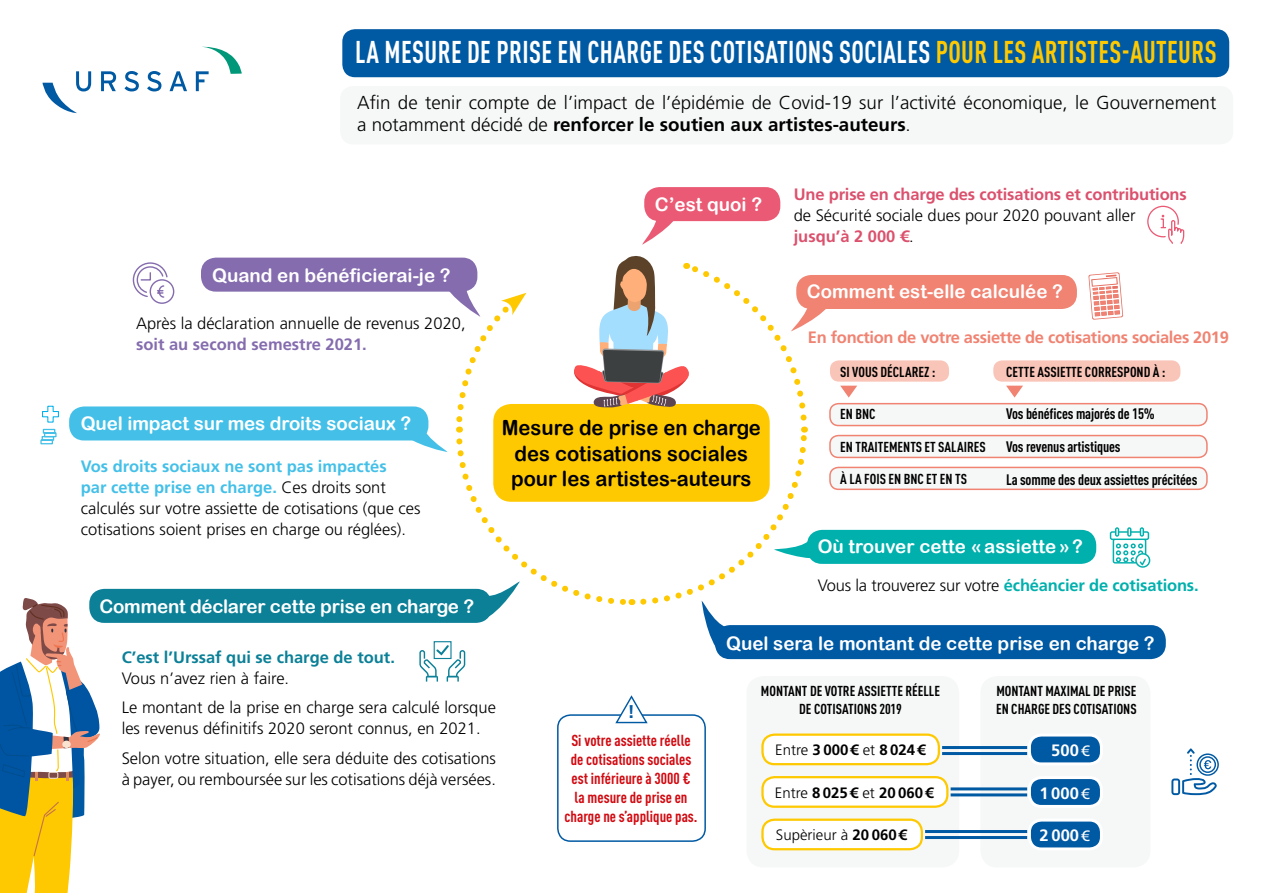
<style>
.page{position:relative;width:1263px;height:893px;background:#fff}
.page>*{position:absolute;margin:0;border:0;box-sizing:border-box;transform-origin:0 0}
.t1{font:700 condensed 31.05px "DINOT";letter-spacing:.015em;color:#fff;scale:.87 1}
.t2{font:21px/25.5px "Arial Rounded MT Bold";color:#000;text-align:center;scale:.96 1}
.t3{font:18.75px "Arial Rounded MT Bold";color:#fff}
.t4{font:300 18.75px/22.5px "Frutiger LT Std";color:#000}
.t5{font:700 18.15px "DINOT";color:#0059a3}
.t6{font:300 16.5px/21px "Frutiger LT Std";color:#000}
.t7{font:700 16.5px "Frutiger LT Std";letter-spacing:-.02em;color:#f08372}
.t8{font:700 16.5px "Frutiger LT Std";letter-spacing:-.01em;color:#00b0ad}
.t9{font:700 16.5px "Frutiger LT Std";letter-spacing:-.01em;color:#db516d}
.t10{font:700 16.5px "Frutiger LT Std";color:#0b8097}
.t11{font:700 16.5px "Frutiger LT Std";color:#846cae}
.t12{font:700 16.5px "Frutiger LT Std";color:#fff}
.t13{font:700 condensed 15.75px/18.9px "DINOT";color:#d20a11;text-align:center}
.t14{font:700 condensed 15px/32.4px "DINOT";letter-spacing:-.01em;color:#000}
.t15{font:700 15px "Frutiger LT Std";color:#000}
.t16{font:300 15px "Frutiger LT Std";color:#000}
.t17{font:700 condensed 14.25px/18px "DINOT";color:#000;text-align:center}
.s1{color:#fec900}
.s2{font-weight:700}
.s3{font-weight:700;color:#44c0e8}
.s4{font-weight:700;color:#db516d}
.s5{font-weight:300;color:#000}
.s6{font-weight:300}
.s7{font-weight:400;font-size:15px}
</style>
<div class="page">
<svg style="left:101px;top:71px;width:15px;height:20px"></svg>
<svg style="left:124px;top:71px;width:15px;height:20px"></svg>
<svg style="left:147px;top:71px;width:14px;height:20px"></svg>
<svg style="left:170px;top:71px;width:17px;height:20px"></svg>
<svg style="left:43px;top:71px;width:48px;height:42px"></svg>
<svg style="left:196px;top:47px;width:46px;height:44px"></svg>
<div style="left:342px;top:29px;width:887px;height:48px;background:#0059a3;border-radius:13px"></div>
<div style="left:340px;top:86px;width:893px;height:58px;background:#f6f7f7;border-radius:13px"></div>
<svg style="left:1171px;top:748px;width:48px;height:47px"></svg>
<svg style="left:132px;top:262px;width:43px;height:42px"></svg>
<svg style="left:42px;top:405px;width:17px;height:18px"></svg>
<div style="left:43px;top:429px;width:12px;height:5px;border:1px solid #44c0e8"></div>
<div style="left:44px;top:432px;width:13px;height:5px;border:1px solid #44c0e8"></div>
<div style="left:42px;top:436px;width:12px;height:5px;border:1px solid #44c0e8"></div>
<div style="left:40px;top:439px;width:13px;height:5px;border:1px solid #44c0e8"></div>
<div style="left:557px;top:714px;width:149px;height:128px;border:2px solid #0059a3;border-radius:13px"></div>
<svg style="left:614px;top:695px;width:35px;height:29px"></svg>
<svg style="left:1110px;top:527px;width:40px;height:41px"></svg>
<div style="left:807px;top:530px;width:289px;height:34px;background:#00b0ad;border-radius:15px"></div>
<svg style="left:1147px;top:205px;width:38px;height:39px"></svg>
<svg style="left:642px;top:193px;width:45px;height:52px"></svg>
<div style="left:644px;top:187px;width:136px;height:34px;background:#eb5a74;border-radius:15px"></div>
<div style="left:201px;top:258px;width:276px;height:34px;background:#846cae;border-radius:15px"></div>
<div style="left:69px;top:406px;width:359px;height:34px;background:#44c0e8;border-radius:15px"></div>
<div style="left:89px;top:589px;width:402px;height:34px;background:#0b8097;border-radius:15px"></div>
<svg style="left:0;top:598px;width:100px;height:295px"></svg>
<div style="left:715px;top:625px;width:451px;height:34px;background:#0059a3;border-radius:15px"></div>
<div style="left:746px;top:676px;width:213px;height:191px;background:#f6f7f7;border-radius:17px"></div>
<div style="left:980px;top:676px;width:170px;height:191px;background:#f6f7f7;border-radius:17px"></div>
<div style="left:762px;top:735px;width:177px;height:29px;background:#fff;border-radius:12px"></div>
<div style="left:761px;top:733px;width:179px;height:32px;border:2px solid #fec900;border-radius:12px"></div>
<div style="left:762px;top:820px;width:160px;height:29px;background:#fff;border-radius:12px"></div>
<div style="left:761px;top:819px;width:162px;height:31px;border:2px solid #fec900;border-radius:12px"></div>
<div style="left:762px;top:777px;width:185px;height:30px;background:#fff;border-radius:12px"></div>
<div style="left:761px;top:776px;width:187px;height:32px;border:2px solid #fec900;border-radius:12px"></div>
<div style="left:1029px;top:777px;width:72px;height:29px;background:#0059a3;border-radius:12px"></div>
<div style="left:1028px;top:776px;width:75px;height:32px;border:3px solid #fff;border-radius:12px"></div>
<div style="left:1029px;top:820px;width:72px;height:29px;background:#0059a3;border-radius:12px"></div>
<div style="left:1028px;top:819px;width:75px;height:31px;border:3px solid #fff;border-radius:12px"></div>
<div style="left:1029px;top:735px;width:72px;height:29px;background:#0059a3;border-radius:12px"></div>
<div style="left:1028px;top:733px;width:75px;height:32px;border:3px solid #fff;border-radius:12px"></div>
<hr style="left:942px;top:746px;width:85px;height:3px;background:#0059a3">
<hr style="left:942px;top:752px;width:85px;height:3px;background:#0059a3">
<hr style="left:925px;top:830px;width:102px;height:3px;background:#0059a3">
<hr style="left:925px;top:836px;width:102px;height:3px;background:#0059a3">
<hr style="left:951px;top:787px;width:76px;height:3px;background:#0059a3">
<hr style="left:951px;top:793px;width:76px;height:3px;background:#0059a3">
<div style="left:830px;top:404px;width:377px;height:22px;background:#f6f7f7;border-radius:9px"></div>
<div style="left:829px;top:403px;width:379px;height:23px;border:2px solid #f08372;border-radius:9px"></div>
<div style="left:830px;top:436px;width:377px;height:21px;background:#f6f7f7;border-radius:9px"></div>
<div style="left:829px;top:435px;width:379px;height:23px;border:2px solid #f08372;border-radius:9px"></div>
<div style="left:830px;top:467px;width:377px;height:22px;background:#f6f7f7;border-radius:9px"></div>
<div style="left:829px;top:467px;width:379px;height:23px;border:2px solid #f08372;border-radius:9px"></div>
<div style="left:830px;top:360px;width:119px;height:22px;background:#f9c5b8;border-radius:9px"></div>
<div style="left:993px;top:360px;width:187px;height:22px;background:#f9c5b8;border-radius:9px"></div>
<svg style="left:1088px;top:272px;width:35px;height:48px"></svg>
<div style="left:796px;top:275px;width:281px;height:34px;background:#f08372;border-radius:15px"></div>
<svg style="left:390px;top:256px;width:467px;height:426px"></svg>
<svg style="left:1006px;top:386px;width:17px;height:12px"></svg>
<h1 class="t1" style="left:355px;top:33px;width:992px">LA MESURE DE PRISE EN CHARGE DES COTISATIONS SOCIALES <span class="s1">POUR LES ARTISTES-AUTEURS</span></h1>
<p class="t4" style="left:357px;top:91px;width:861px">Afin de tenir compte de l’impact de l’épidémie de Covid-19 sur l’activité économique, le Gouvernement a notamment décidé de <span class="s2">renforcer le soutien aux artistes-auteurs</span>.</p>
<p class="t3" style="left:212px;top:264px;width:240px">Quand en bénéficierai-je ?</p>
<p class="t6" style="left:136px;top:313px;width:331px">Après la déclaration annuelle de revenus 2020,</p>
<p class="t11" style="left:136px;top:334px;width:232px">soit au second semestre 2021.</p>
<p class="t3" style="left:81px;top:412px;width:332px">Quel impact sur mes droits sociaux ?</p>
<p class="t6" style="left:81px;top:456px;width:341px"><span class="s3">Vos droits sociaux ne sont pas impactés<br>par cette prise en charge.</span> Ces droits sont calculés sur votre assiette de cotisations (que ces cotisations soient prises en charge ou réglées).</p>
<p class="t3" style="left:99px;top:595px;width:376px">Comment déclarer cette prise en charge ?</p>
<p class="t3" style="left:655px;top:193px;width:109px">C’est quoi ?</p>
<p class="t2" style="left:502px;top:415px;width:271px">Mesure de prise en charge des cotisations sociales pour les artistes-auteurs</p>
<p class="t9" style="left:794px;top:185px;width:395px">Une prise en charge des cotisations et contributions</p>
<p class="t6" style="left:794px;top:205px;width:343px">de Sécurité sociale dues pour 2020 pouvant aller <span class="s4">jusqu’à 2 000 €</span>.</p>
<p class="t3" style="left:807px;top:281px;width:258px">Comment est-elle calculée ?</p>
<p class="t7" style="left:808px;top:328px;width:422px">En fonction de votre assiette de cotisations sociales 2019</p>
<p class="t17" style="left:1006px;top:363px;width:161px">CETTE ASSIETTE CORRESPOND À :</p>
<p class="t17" style="left:840px;top:363px;width:97px">SI VOUS DÉCLAREZ :</p>
<p class="t17" style="left:840px;top:405px;width:37px">EN BNC</p>
<p class="t14" style="left:1006px;top:397px;width:150px">Vos bénéfices majorés de 15%<br>Vos revenus artistiques</p>
<p class="t14" style="left:1006px;top:463px;width:193px">La somme des deux assiettes précitées</p>
<p class="t17" style="left:840px;top:437px;width:147px">EN TRAITEMENTS ET SALAIRES</p>
<p class="t17" style="left:840px;top:470px;width:128px">À LA FOIS EN BNC ET EN TS</p>
<p class="t3" style="left:818px;top:535px;width:267px">Où trouver cette «assiette»?</p>
<p class="t8" style="left:818px;top:575px;width:382px"><span class="s5">Vous la trouverez sur votre</span> échéancier de cotisations.</p>
<p class="t10" style="left:122px;top:647px;width:275px">C’est l’Urssaf qui se charge de tout.</p>
<p class="t6" style="left:122px;top:663px;width:376px;line-height:29.5px">Vous n’avez rien à faire.<br>Le montant de la prise en charge sera calculé lorsque</p>
<p class="t6" style="left:122px;top:714px;width:376px;line-height:29.5px">les revenus définitifs 2020 seront connus, en 2021.<br>Selon votre situation, elle sera déduite des cotisations</p>
<p class="t6" style="left:122px;top:769px;width:376px">à payer, ou remboursée sur les cotisations déjà versées.</p>
<p class="t5" style="left:628px;top:700px;width:8px">!</p>
<p class="t13" style="left:564px;top:731px;width:135px">Si votre assiette réelle de cotisations sociales est inférieure à 3000 €<br>la mesure de prise en charge ne s’applique pas.</p>
<p class="t3" style="left:726px;top:632px;width:430px">Quel sera le montant de cette prise en charge ?</p>
<p class="t17" style="left:761px;top:682px;width:181px">MONTANT DE VOTRE ASSIETTE RÉELLE<br>DE COTISATIONS 2019</p>
<p class="t17" style="left:996px;top:682px;width:142px;text-align:left">MONTANT MAXIMAL DE PRISE<br>EN CHARGE DES COTISATIONS</p>
<p class="t15" style="left:775px;top:741px;width:152px"><span class="s6">Entre</span> 3 000€ <span class="s6">et</span> 8 024€</p>
<p class="t12" style="left:1051px;top:741px;width:40px">500<span class="s7">€</span></p>
<p class="t15" style="left:775px;top:783px;width:160px"><span class="s6">Entre</span> 8 025€ <span class="s6">et</span> 20 060€</p>
<p class="t12" style="left:1039px;top:783px;width:52px">1000<span class="s7">€</span></p>
<p class="t12" style="left:1039px;top:825px;width:51px">2000<span class="s7">€</span></p>
<p class="t16" style="left:776px;top:826px;width:133px">Supèrieur à <span class="s2">20 060€</span></p>
</div>
